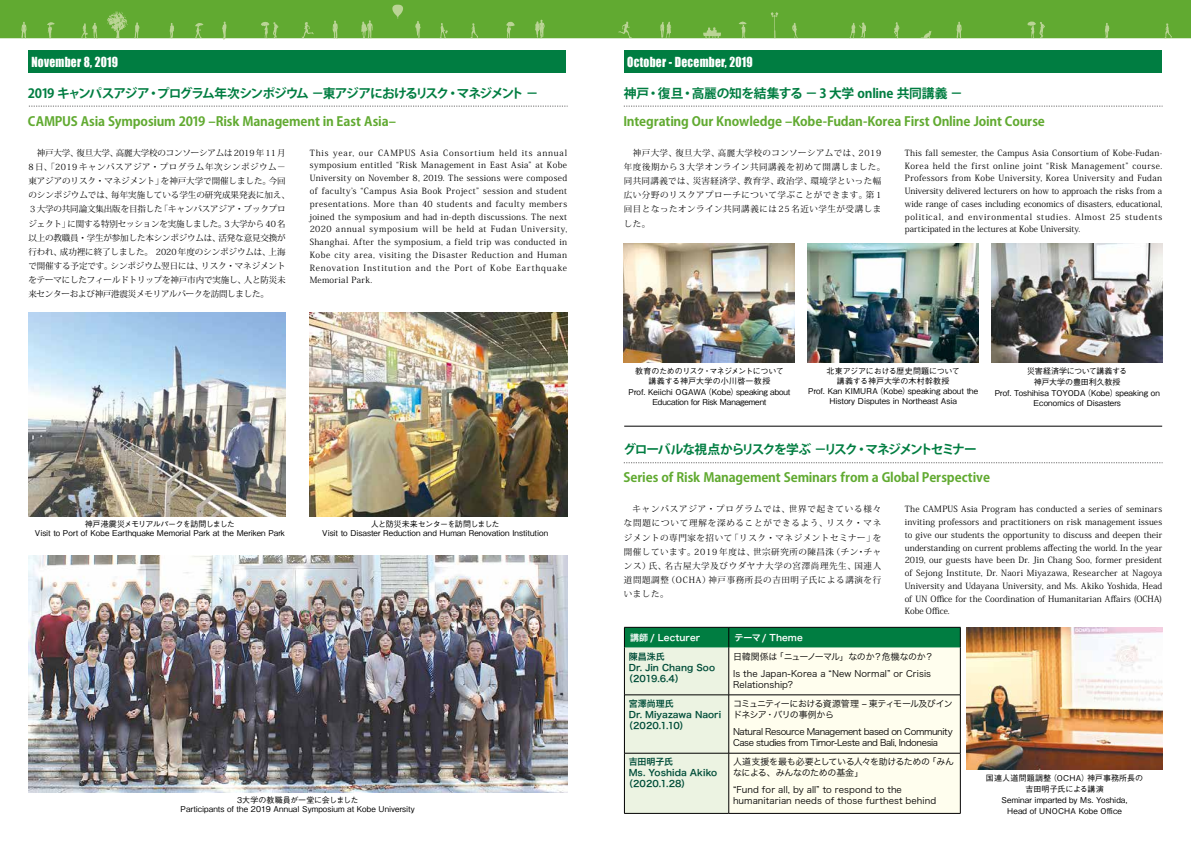
<style>
.page{position:relative;width:1191px;height:842px;background:#fff}
.page>*{position:absolute;margin:0;border:0;box-sizing:border-box;transform-origin:0 0}
.t1{font:700 12.8px "Koz Go Pro";letter-spacing:-.01em;color:#61aa31}
.t2{font:700 12.8px "Koz Go Pro";letter-spacing:-.085em;color:#007d41}
.t3{font:12.8px "Impact";letter-spacing:.025em;color:#fff;scale:.9 1}
.t4{font:700 12.8px "Koz Go Pro";letter-spacing:-.11em;color:#007d41}
.t5{font:700 12.8px "Koz Go Pro";letter-spacing:-.02em;color:#007d41}
.t6{font:9px/11px "Hira Kaku Pro W3";letter-spacing:-.035em;color:#000}
.t7{font:9px "Hira Kaku Pro W6";letter-spacing:.005em;color:#004d39}
.t8{font:9px/11px "Hira Kaku Pro W3";letter-spacing:.01em;color:#000}
.t9{font:9px/16.7px "Hira Kaku Pro W3";letter-spacing:.005em;color:#000}
.t10{font:9px/11px "Hira Kaku Pro W3";letter-spacing:-.08em;color:#000}
.t11{font:9px "Hira Kaku Pro W6";letter-spacing:.01em;color:#fff}
.t12{font:8.5px/12.8px "Koz Min Pro";color:#000;text-align:justify}
.t13{font:8.5px/14.2px "Koz Min Pro";letter-spacing:.06em;color:#000}
.t14{font:500 8px/10px "Gothic BBB Pro";color:#000;text-align:center}
</style>
<div class="page">
<img style="left:28px;top:555px;width:539px;height:237px">
<img style="left:967px;top:627px;width:195px;height:143px">
<div style="left:0;top:0;width:1191px;height:38px;background:#61aa31"></div>
<svg style="left:134px;top:22px;width:5px;height:16px"></svg>
<svg style="left:169px;top:23px;width:5px;height:15px"></svg>
<svg style="left:21px;top:22px;width:5px;height:16px"></svg>
<svg style="left:332px;top:21px;width:6px;height:18px"></svg>
<svg style="left:222px;top:22px;width:4px;height:18px"></svg>
<svg style="left:535px;top:20px;width:9px;height:18px"></svg>
<svg style="left:361px;top:20px;width:12px;height:18px"></svg>
<svg style="left:415px;top:21px;width:5px;height:17px"></svg>
<svg style="left:301px;top:22px;width:12px;height:16px"></svg>
<svg style="left:470px;top:23px;width:8px;height:15px"></svg>
<svg style="left:506px;top:22px;width:9px;height:16px"></svg>
<svg style="left:261px;top:22px;width:17px;height:17px"></svg>
<svg style="left:47px;top:22px;width:8px;height:16px"></svg>
<svg style="left:195px;top:23px;width:9px;height:15px"></svg>
<svg style="left:439px;top:23px;width:9px;height:15px"></svg>
<svg style="left:107px;top:12px;width:21px;height:26px"></svg>
<svg style="left:81px;top:23px;width:17px;height:16px"></svg>
<svg style="left:392px;top:5px;width:11px;height:13px"></svg>
<svg style="left:618px;top:22px;width:14px;height:16px"></svg>
<svg style="left:738px;top:21px;width:9px;height:17px"></svg>
<svg style="left:792px;top:23px;width:5px;height:15px"></svg>
<svg style="left:660px;top:22px;width:11px;height:16px"></svg>
<svg style="left:703px;top:27px;width:18px;height:11px"></svg>
<svg style="left:920px;top:31px;width:11px;height:7px"></svg>
<svg style="left:849px;top:22px;width:17px;height:16px"></svg>
<svg style="left:770px;top:12px;width:8px;height:26px"></svg>
<svg style="left:894px;top:22px;width:5px;height:16px"></svg>
<svg style="left:1104px;top:23px;width:5px;height:15px"></svg>
<svg style="left:956px;top:22px;width:5px;height:16px"></svg>
<svg style="left:1164px;top:23px;width:7px;height:15px"></svg>
<svg style="left:1027px;top:21px;width:18px;height:17px"></svg>
<svg style="left:29px;top:106px;width:538px;height:1px"></svg>
<svg style="left:624px;top:106px;width:538px;height:1px"></svg>
<svg style="left:624px;top:463px;width:538px;height:1px"></svg>
<div style="left:28px;top:50px;width:538px;height:23px;background:#007d41"></div>
<div style="left:624px;top:50px;width:538px;height:23px;background:#007d41"></div>
<hr style="left:624px;top:426px;width:538px;height:1px;background:#000">
<img style="left:624px;top:243px;width:171px;height:120px">
<img style="left:807px;top:243px;width:171px;height:120px">
<img style="left:991px;top:243px;width:171px;height:120px">
<svg style="left:624px;top:627px;width:337px;height:186px;background:#d8e6d2"></svg>
<hr style="left:624px;top:648px;width:1px;height:47px;background:#000">
<hr style="left:960px;top:648px;width:1px;height:47px;background:#000">
<hr style="left:624px;top:695px;width:1px;height:58px;background:#000">
<hr style="left:960px;top:695px;width:1px;height:58px;background:#000">
<hr style="left:624px;top:753px;width:1px;height:60px;background:#000">
<hr style="left:960px;top:753px;width:1px;height:60px;background:#000">
<hr style="left:624px;top:813px;width:105px;height:1px;background:#000">
<hr style="left:729px;top:813px;width:231px;height:1px;background:#000">
<img style="left:310px;top:313px;width:257px;height:203px">
<img style="left:28px;top:313px;width:258px;height:203px">
<h1 class="t3" style="left:31px;top:52px;width:98px">November 8, 2019</h1>
<h1 class="t3" style="left:627px;top:52px;width:141px">October - December, 2019</h1>
<h1 class="t2" style="left:28px;top:85px;width:512px">2019 キャンパスアジア・プログラム年次シンポジウム －東アジアにおけるリスク・マネジメント －</h1>
<h1 class="t1" style="left:28px;top:113px;width:370px">CAMPUS Asia Symposium 2019 –Risk Management in East Asia–</h1>
<h1 class="t5" style="left:624px;top:85px;width:340px">神戸・復旦・高麗の知を結集する －3 大学 online 共同講義 －</h1>
<h1 class="t1" style="left:623px;top:113px;width:423px">Integrating Our Knowledge –Kobe-Fudan-Korea First Online Joint Course</h1>
<p class="t12" style="left:28px;top:145px;width:263px;line-height:14.2px;text-align:left">　神戸大学、復旦大学、高麗大学校のコンソーシアムは2019年11月8 日、「2019 キャンパスアジア・プログラム年次シンポジウム−東アジアのリスク・マネジメント」を神戸大学で開催しました。今回のシンポジウムでは、毎年実施している学生の研究成果発表に加え、３大学の共同論文集出版を目指した「キャンパスアジア・ブックプロジェクト」に関する特別セッションを実施しました。3大学から40名以上の教職員・学生が参加した本シンポジウムは、活発な意見交換が行われ、成功裡に終了しました。 2020年度のシンポジウムは、上海で開催する予定です。シンポジウム翌日には、リスク・マネジメントをテーマにしたフィールドトリップを神戸市内で実施し、人と防災未来センターおよび神戸港震災メモリアルパークを訪問しました。</p>
<p class="t13" style="left:624px;top:145px;width:263px;text-indent:9px">神戸大学、復旦大学、高麗大学校のコンソーシアムでは、2019年度後期から 3 大学オンライン共同講義を初めて開講しました。同共同講義では、災害経済学、教育学、政治学、環境学といった幅広い分野のリスクアプローチについて学ぶことができます。第 1回目となったオンライン共同講義には 25 名近い学生が受講しました。</p>
<p class="t12" style="left:310px;top:146px;width:259px">This year, our CAMPUS Asia Consortium held its annual symposium entitled “Risk Management in East Asia” at Kobe University on November 8, 2019. The sessions were composed of faculty’s “Campus Asia Book Project” session and student presentations. More than 40 students and faculty members joined the symposium and had in-depth discussions. The next 2020 annual symposium will be held at Fudan University, Shanghai. After the symposium, a field trip was conducted in Kobe city area, visiting the Disaster Reduction and Human Renovation Institution and the Port of Kobe Earthquake Memorial Park.</p>
<p class="t12" style="left:904px;top:146px;width:259px">This fall semester, the Campus Asia Consortium of Kobe-Fudan-Korea held the first online joint “Risk Management” course.<br>Professors from Kobe University, Korea University and Fudan University delivered lecturers on how to approach the risks from a wide range of cases including economics of disasters, educational, political, and environmental studies. Almost 25 students participated in the lectures at Kobe University.</p>
<p class="t14" style="left:635px;top:365px;width:150px">教育のためのリスク・マネジメントについて講義する神戸大学の小川啓一教授</p>
<p class="t14" style="left:628px;top:386px;width:163px">Prof. Keiichi OGAWA（Kobe）speaking about<br>Education for Risk Management</p>
<p class="t14" style="left:808px;top:365px;width:172px">北東アジアにおける歴史問題について<br>講義する神戸大学の木村幹教授<br>Prof. Kan KIMURA（Kobe）speaking about the<br>History Disputes in Northeast Asia</p>
<p class="t14" style="left:994px;top:364px;width:167px;line-height:11px">災害経済学について講義する<br>神戸大学の豊田利久教授<br>Prof. Toshihisa TOYODA（Kobe）speaking on</p>
<p class="t14" style="left:1033px;top:397px;width:89px">Economics of Disasters</p>
<p class="t14" style="left:35px;top:519px;width:252px;line-height:9px">神戸港震災メモリアルパークを訪問しました<br>Visit to Port of Kobe Earthquake Memorial Park at the Meriken Park</p>
<p class="t14" style="left:322px;top:519px;width:227px;line-height:9px">人と防災未来センターを訪問しました<br>Visit to Disaster Reduction and Human Renovation Institution</p>
<p class="t14" style="left:181px;top:795px;width:236px;line-height:9px">3大学の教職員が一堂に会しました<br>Participants of the 2019 Annual Symposium at Kobe University</p>
<h1 class="t4" style="left:623px;top:441px;width:355px">グローバルな視点からリスクを学ぶ －リスク・マネジメントセミナー</h1>
<h1 class="t1" style="left:623px;top:469px;width:368px">Series of Risk Management Seminars from a Global Perspective</h1>
<p class="t12" style="left:624px;top:502px;width:259px;line-height:14.2px">　キャンパスアジア・プログラムでは、世界で起きている様々な問題について理解を深めることができるよう、リスク・マネジメントの専門家を招いて「リスク・マネジメントセミナー」を開催しています。2019 年度は、世宗研究所の陳昌洙（チン・チャンス）氏、名古屋大学及びウダヤナ大学の宮澤尚理先生、国連人道問題調整（OCHA）神戸事務所長の吉田明子氏による講演を行いました。</p>
<p class="t12" style="left:904px;top:502px;width:259px">The CAMPUS Asia Program has conducted a series of seminars inviting professors and practitioners on risk management issues to give our students the opportunity to discuss and deepen their understanding on current problems affecting the world. In the year 2019, our guests have been Dr. Jin Chang Soo, former president of Sejong Institute, Dr. Naori Miyazawa, Researcher at Nagoya University and Udayana University, and Ms. Akiko Yoshida, Head of UN Office for the Coordination of Humanitarian Affairs (OCHA)<br>Kobe Office.</p>
<p class="t11" style="left:630px;top:629px;width:72px">講師 / Lecturer</p>
<p class="t11" style="left:734px;top:629px;width:70px">テーマ/ Theme</p>
<p class="t7" style="left:628px;top:648px;width:38px">陳昌洙氏</p>
<p class="t7" style="left:628px;top:659px;width:88px">Dr. Jin Chang Soo</p>
<p class="t7" style="left:624px;top:670px;width:61px">（2019.6.4）</p>
<p class="t9" style="left:733px;top:647px;width:202px">日韓関係は「ニューノーマル」なのか？危機なのか？<br>Is the Japan-Korea a “New Normal” or Crisis</p>
<p class="t8" style="left:733px;top:678px;width:61px">Relationship?</p>
<p class="t7" style="left:628px;top:695px;width:47px">宮澤尚理氏</p>
<p class="t7" style="left:628px;top:706px;width:94px">Dr. Miyazawa Naori</p>
<p class="t7" style="left:624px;top:717px;width:66px">（2020.1.10）</p>
<p class="t7" style="left:628px;top:754px;width:46px">吉田明子氏</p>
<p class="t7" style="left:628px;top:765px;width:90px">Ms. Yoshida Akiko</p>
<p class="t7" style="left:624px;top:776px;width:68px">（2020.1.28）</p>
<p class="t10" style="left:733px;top:697px;width:221px">コミュニティーにおける資源管理 – 東ティモール及びインドネシア・バリの事例から</p>
<p class="t6" style="left:733px;top:725px;width:221px">Natural Resource Management based on Community<br>Case studies from Timor-Leste and Bali, Indonesia</p>
<p class="t6" style="left:733px;top:756px;width:222px">人道支援を最も必要としている人々を助けるための「みんなによる、みんなのための基金」</p>
<p class="t8" style="left:733px;top:783px;width:205px">“Fund for all, by all” to respond to the humanitarian needs of those furthest behind</p>
<p class="t14" style="left:986px;top:771px;width:159px;line-height:11px">国連人道問題調整（OCHA）神戸事務所長の吉田明子氏による講演<br>Seminar imparted by Ms. Yoshida,<br>Head of UNOCHA Kobe Office</p>
</div>
